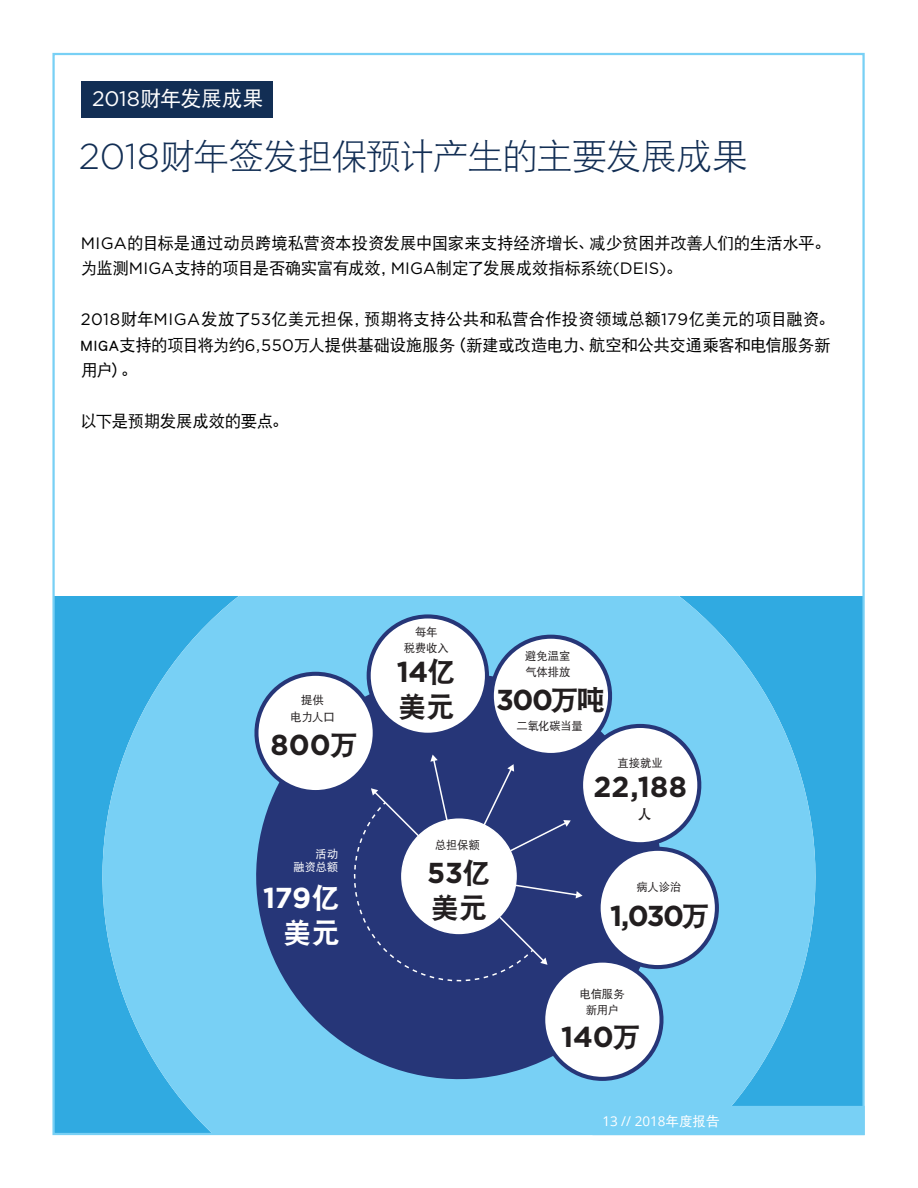
<style>
.page{position:relative;width:918px;height:1188px;background:#fff}
.page>*{position:absolute;margin:0;border:0;box-sizing:border-box;transform-origin:0 0}
.t1{font:36px "DFP Hei W3";letter-spacing:-.035em;color:#122e54}
.t2{font:700 28.8px "Gotham HTF";letter-spacing:-.01em;color:#221e1f}
.t3{font:700 28.8px "Gotham HTF";color:#fff}
.t4{font:28.8px "DFP Hei W9";color:#221e1f}
.t5{font:28.8px "DFP Hei W9";color:#fff}
.t6{font:21px "DFP Hei W5";letter-spacing:-.02em;color:#fff}
.t7{font:16.5px/25.5px "DFP Hei W5";letter-spacing:-.02em;color:#000101}
.t8{font:13.8px "DFP Hei W9";color:#221e1f}
.t9{font:13.5px "Open Sans";color:#fff}
.t10{font:11.4px/16.5px "DFP Hei W5";letter-spacing:-.015em;color:#221e1f;text-align:center}
.t11{font:11.4px/13.6px "DFP Hei W5";letter-spacing:-.02em;color:#fff;text-align:right}
.s1{font-family:"Gotham HTF"}
.s2{font-family:"Gotham HTF";font-weight:300}
.s3{font-family:"DFP Hei W9";font-weight:400}
.s4{font-family:"DFP Hei W5"}
</style>
<div class="page">
<div style="left:843px;top:596px;width:19px;height:510px;background:#30aae1"></div>
<div style="left:55px;top:596px;width:16px;height:536px;background:#30aae1"></div>
<svg style="left:71px;top:596px;width:772px;height:536px;background:#5bc0ec"></svg>
<div style="left:232px;top:649px;width:454px;height:455px;background:#78d0f5"></div>
<svg style="left:248px;top:614px;width:471px;height:467px"></svg>
<div style="left:82px;top:81px;width:191px;height:36px;background:#122e54"></div>
<div style="left:592px;top:1106px;width:273px;height:29px;background:#78d0f5"></div>
<p class="t6" style="left:92px;top:87px;width:173px"><span class="s1">2018</span>财年发展成果</p>
<h1 class="t1" style="left:79px;top:136px;width:671px"><span class="s2">2018</span>财年签发担保预计产生的主要发展成果</h1>
<p class="t7" style="left:81px;top:230px;width:751px"><span class="s1">MIGA</span>的目标是通过动员跨境私营资本投资发展中国家来支持经济增长、减少贫困并改善人们的生活水平。为监测<span class="s1">MIGA</span>支持的项目是否确实富有成效，<span class="s1">MIGA</span>制定了发展成效指标系统<span class="s1">(DEIS)</span>。</p>
<p class="t7" style="left:81px;top:307px;width:755px"><span class="s1">2018</span>财年<span class="s1">MIGA</span>发放了<span class="s1">53</span>亿美元担保，预期将支持公共和私营合作投资领域总额<span class="s1">179</span>亿美元的项目融资。<br>MIGA支持的项目将为约<span class="s1">6,550</span>万人提供基础设施服务（新建或改造电力、航空和公共交通乘客和电信服务新用户）。</p>
<p class="t7" style="left:81px;top:409px;width:209px">以下是预期发展成效的要点。</p>
<p class="t10" style="left:290px;top:692px;width:46px">提供<br>电力人口</p>
<h2 class="t2" style="left:271px;top:728px;width:89px">800<span class="s3">万</span></h2>
<p class="t10" style="left:404px;top:623px;width:47px">每年<br>税费收入</p>
<h2 class="t2" style="left:397px;top:655px;width:61px">14<span class="s3">亿</span></h2>
<h2 class="t4" style="left:398px;top:691px;width:59px">美元</h2>
<p class="t10" style="left:435px;top:836px;width:46px">总担保额</p>
<p class="t11" style="left:294px;top:847px;width:46px">活动<br>融资总额</p>
<h2 class="t2" style="left:427px;top:857px;width:65px">53<span class="s3">亿</span></h2>
<h2 class="t3" style="left:263px;top:881px;width:79px">179<span class="s3">亿</span></h2>
<h2 class="t4" style="left:430px;top:892px;width:59px">美元</h2>
<h2 class="t5" style="left:283px;top:917px;width:59px">美元</h2>
<p class="t10" style="left:525px;top:647px;width:47px;text-align:left">避免温室气体排放</p>
<h2 class="t2" style="left:496px;top:683px;width:111px">300<span class="s3">万吨</span></h2>
<p class="t10" style="left:517px;top:718px;width:68px">二氧化碳当量</p>
<p class="t10" style="left:618px;top:754px;width:47px">直接就业</p>
<h2 class="t2" style="left:594px;top:770px;width:95px">22,188</h2>
<p class="t8" style="left:638px;top:807px;width:15px">人</p>
<p class="t10" style="left:636px;top:879px;width:47px">病人诊治</p>
<h2 class="t2" style="left:610px;top:899px;width:101px">1,030<span class="s3">万</span></h2>
<p class="t10" style="left:580px;top:985px;width:46px">电信服务新用户</p>
<h2 class="t2" style="left:561px;top:1020px;width:81px">140<span class="s3">万</span></h2>
<p class="t9" style="left:602px;top:1111px;width:119px">13 // 2018<span class="s4">年度报告</span></p>
</div>
